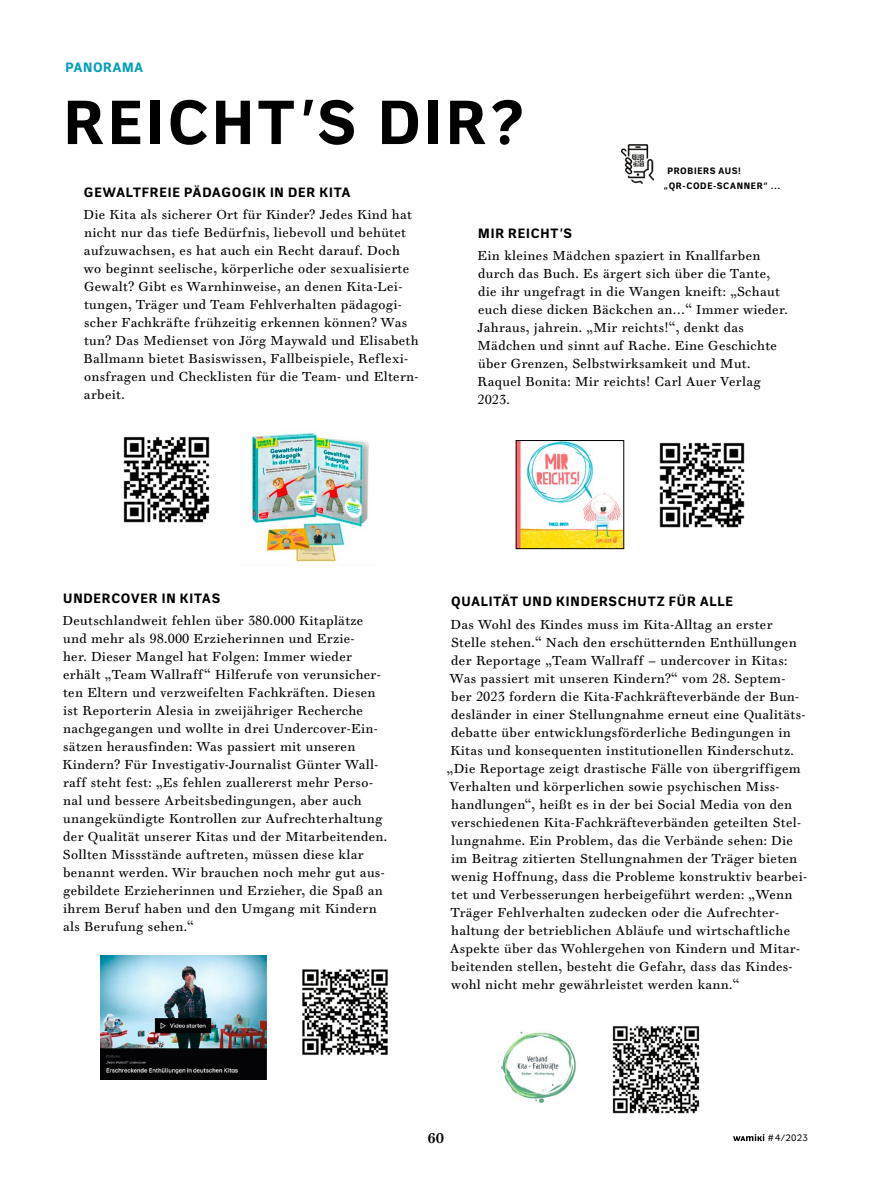
<style>
.page{position:relative;width:893px;height:1191px;background:#fff}
.page>*{position:absolute;margin:0;border:0;box-sizing:border-box;transform-origin:0 0}
.Titel{font:700 60px "Walbaum Grotesk Text";letter-spacing:.065em;color:#000}
.Page{font:700 13.5px "Walbaum 10 Pro";color:#000}
.Fließtext___2sp{font:13.05px/18px "Walbaum 10 Pro";letter-spacing:.025em;color:#000}
.Fließtext___2sp_Einz{font:13.05px/18px "Walbaum 10 Pro";letter-spacing:.025em;color:#000}
.Zwischenüberschrift{font:700 13.05px "Walbaum Grotesk Text";letter-spacing:.065em;color:#000}
.Kategorie{font:700 13.05px "Walbaum Grotesk Text";letter-spacing:.055em;color:#009eba}
.Fließtext___2sp-2{font:12.6px "Walbaum 10 Pro";color:#000}
.Zwischenüberschrift-2{font:700 9px "Walbaum Grotesk Text";letter-spacing:.075em;color:#000}
.wamiki_Heftnummer{font:9px "Walbaum Grotesk Text";color:#000}
.s1{font-size:12.45px}
.s2{font-size:13.05px}
.s3{font-size:12.6px}
</style>
<div class="page">
<img style="left:123px;top:436px;width:87px;height:87px">
<img style="left:251px;top:432px;width:118px;height:130px">
<img style="left:518px;top:442px;width:104px;height:105px">
<div style="left:516px;top:440px;width:108px;height:109px;border:1px solid #000"></div>
<img style="left:659px;top:442px;width:86px;height:86px">
<img style="left:101px;top:955px;width:165px;height:124px">
<img style="left:302px;top:969px;width:86px;height:86px">
<img style="left:498px;top:1031px;width:79px;height:72px">
<img style="left:612px;top:1026px;width:88px;height:88px">
<img style="left:621px;top:144px;width:32px;height:39px">
<svg style="left:733px;top:1134px;width:31px;height:7px"></svg>
<p class="Kategorie" style="left:65px;top:60px;width:79px">PANORAMA</p>
<p class="Titel" style="left:64px;top:88px;width:461px">REICHT’S DIR?</p>
<p class="Zwischenüberschrift" style="left:84px;top:184px;width:268px">GEWALTFREIE PÄDAGOGIK IN DER KITA</p>
<p class="Fließtext___2sp" style="left:84px;top:205px;width:337px"><span class="s1">D</span>ie <span class="s1">K</span>ita als sicherer <span class="s1">O</span>rt für <span class="s1">K</span>inder? <span class="s1">J</span>edes <span class="s1">K</span>ind hat nicht nur das tiefe <span class="s1">B</span>edürfnis, liebevoll und behütet aufzuwachsen, es hat auch ein <span class="s1">R</span>echt darauf. <span class="s1">D</span>och wo beginnt seelische, körperliche oder sexualisierte <span class="s1">G</span>ewalt? <span class="s1">G</span>ibt es <span class="s1">W</span>arnhinweise, an denen <span class="s1">K</span>ita-<span class="s1">L</span>ei&shy;tungen, <span class="s1">T</span>räger und <span class="s1">T</span>eam <span class="s1">F</span>ehlverhalten pädagogi&shy;scher <span class="s1">F</span>achkräfte frühzeitig erkennen können? <span class="s1">W</span>as tun? <span class="s1">D</span>as <span class="s1">M</span>edienset von <span class="s1">J</span>örg <span class="s1">M</span>aywald und <span class="s1">E</span>lisabeth <span class="s1">B</span>allmann bietet <span class="s1">B</span>asiswissen, <span class="s1">F</span>allbeispiele, <span class="s1">R</span>eflexi&shy;onsfragen und <span class="s1">C</span>hecklisten für die <span class="s1">T</span>eam- und <span class="s1">E</span>ltern&shy;arbeit.</p>
<p class="Zwischenüberschrift-2" style="left:667px;top:166px;width:75px">PROBIERS AUS!</p>
<p class="Zwischenüberschrift-2" style="left:664px;top:180px;width:118px">„QR-CODE-SCANNER“ …</p>
<p class="Zwischenüberschrift" style="left:478px;top:226px;width:95px">MIR REICHT’S</p>
<p class="Fließtext___2sp" style="left:477px;top:247px;width:312px"><span class="s1">E</span>in kleines <span class="s1">M</span>ädchen spaziert in <span class="s1">K</span>nallfarben durch das <span class="s1">B</span>uch. <span class="s1">E</span>s ärgert sich über die <span class="s1">T</span>ante, die ihr ungefragt in die <span class="s1">W</span>angen kneift: „<span class="s1">S</span>chaut euch diese dicken <span class="s1">B</span>äckchen an…“ <span class="s1">I</span>mmer wieder.<br><span class="s1">J</span>ahraus, jahrein. „<span class="s1">M</span>ir reichts!“, denkt das</p>
<p class="Fließtext___2sp" style="left:477px;top:337px;width:301px"><span class="s1">M</span>ädchen und sinnt auf <span class="s1">R</span>ache. <span class="s1">E</span>ine <span class="s1">G</span>eschichte über <span class="s1">G</span>renzen, <span class="s1">S</span>elbstwirksamkeit und <span class="s1">M</span>ut.<br><span class="s1">R</span>aquel <span class="s1">B</span>onita: <span class="s1">M</span>ir reichts! <span class="s1">C</span>arl <span class="s1">A</span>uer <span class="s1">V</span>erlag</p>
<p class="Fließtext___2sp-2" style="left:477px;top:391px;width:34px">2023<span class="s2">.</span></p>
<p class="Zwischenüberschrift" style="left:63px;top:590px;width:158px">UNDERCOVER IN KITAS</p>
<p class="Fließtext___2sp_Einz" style="left:63px;top:611px;width:326px"><span class="s1">D</span>eutschlandweit fehlen über <span class="s3">380</span>.<span class="s3">000</span> <span class="s1">K</span>itaplätze und mehr als <span class="s3">98</span>.<span class="s3">000</span> <span class="s1">E</span>rzieherinnen und <span class="s1">E</span>rzie-<br>her. <span class="s1">D</span>ieser <span class="s1">M</span>angel hat <span class="s1">F</span>olgen: <span class="s1">I</span>mmer wieder erhält „<span class="s1">T</span>eam <span class="s1">W</span>allraff“ <span class="s1">H</span>ilferufe von verunsicher&shy;ten <span class="s1">E</span>ltern und verzweifelten <span class="s1">F</span>achkräften. <span class="s1">D</span>iesen ist <span class="s1">R</span>eporterin <span class="s1">A</span>lesia in zweijähriger <span class="s1">R</span>echerche nachgegangen und wollte in drei <span class="s1">U</span>ndercover-<span class="s1">E</span>in&shy;sätzen herausfinden: <span class="s1">W</span>as passiert mit unseren <span class="s1">K</span>indern? <span class="s1">F</span>ür <span class="s1">I</span>nvestigativ-<span class="s1">J</span>ournalist <span class="s1">G</span>ünter <span class="s1">W</span>all&shy;raff steht fest: „<span class="s1">E</span>s fehlen zuallererst mehr <span class="s1">P</span>erso&shy;nal und bessere <span class="s1">A</span>rbeitsbedingungen, aber auch unangekündigte <span class="s1">K</span>ontrollen zur <span class="s1">A</span>ufrechterhaltung der <span class="s1">Q</span>ualität unserer <span class="s1">K</span>itas und der <span class="s1">M</span>itarbeitenden.<br><span class="s1">S</span>ollten <span class="s1">M</span>issstände auftreten, müssen diese klar benannt werden. <span class="s1">W</span>ir brauchen noch mehr gut aus&shy;gebildete <span class="s1">E</span>rzieherinnen und <span class="s1">E</span>rzieher, die <span class="s1">S</span>paß an ihrem <span class="s1">B</span>eruf haben und den <span class="s1">U</span>mgang mit <span class="s1">K</span>indern als <span class="s1">B</span>erufung sehen.“</p>
<p class="Zwischenüberschrift" style="left:451px;top:594px;width:284px">QUALITÄT UND KINDERSCHUTZ FÜR ALLE</p>
<p class="Fließtext___2sp" style="left:451px;top:615px;width:323px"><span class="s1">D</span>as <span class="s1">W</span>ohl des <span class="s1">K</span>indes muss im <span class="s1">K</span>ita-<span class="s1">A</span>lltag an erster</p>
<p class="Fließtext___2sp" style="left:451px;top:633px;width:347px"><span class="s1">S</span>telle stehen.“ <span class="s1">N</span>ach den erschütternden <span class="s1">E</span>nthüllungen</p>
<p class="Fließtext___2sp" style="left:451px;top:651px;width:338px">der <span class="s1">R</span>eportage „<span class="s1">T</span>eam <span class="s1">W</span>allraff – undercover in <span class="s1">K</span>itas:</p>
<p class="Fließtext___2sp" style="left:450px;top:669px;width:337px"><span class="s1">W</span>as passiert mit unseren <span class="s1">K</span>indern?“ vom <span class="s3">28</span>. <span class="s1">S</span>eptem-</p>
<p class="Fließtext___2sp" style="left:451px;top:687px;width:350px">ber <span class="s3">2023</span> fordern die <span class="s1">K</span>ita-<span class="s1">F</span>achkräfteverbände der <span class="s1">B</span>un-</p>
<p class="Fließtext___2sp" style="left:451px;top:705px;width:356px">desländer in einer <span class="s1">S</span>tellungnahme erneut eine <span class="s1">Q</span>ualitäts-</p>
<p class="Fließtext___2sp" style="left:451px;top:723px;width:341px">debatte über entwicklungsförderliche <span class="s1">B</span>edingungen in</p>
<p class="Fließtext___2sp" style="left:451px;top:741px;width:345px"><span class="s1">K</span>itas und konsequenten institutionellen <span class="s1">K</span>inderschutz.</p>
<p class="Fließtext___2sp" style="left:447px;top:759px;width:355px">„<span class="s1">D</span>ie <span class="s1">R</span>eportage zeigt drastische <span class="s1">F</span>älle von übergriffigem</p>
<p class="Fließtext___2sp" style="left:450px;top:777px;width:331px"><span class="s1">V</span>erhalten und körperlichen sowie psychischen <span class="s1">M</span>iss-</p>
<p class="Fließtext___2sp" style="left:451px;top:795px;width:343px">handlungen“, heißt es in der bei <span class="s1">S</span>ocial <span class="s1">M</span>edia von den</p>
<p class="Fließtext___2sp" style="left:451px;top:813px;width:351px">verschiedenen <span class="s1">K</span>ita-<span class="s1">F</span>achkräfteverbänden geteilten <span class="s1">S</span>tel-</p>
<p class="Fließtext___2sp" style="left:451px;top:831px;width:343px">lungnahme. <span class="s1">E</span>in <span class="s1">P</span>roblem, das die <span class="s1">V</span>erbände sehen: <span class="s1">D</span>ie</p>
<p class="Fließtext___2sp" style="left:451px;top:849px;width:348px">im <span class="s1">B</span>eitrag zitierten <span class="s1">S</span>tellungnahmen der <span class="s1">T</span>räger bieten</p>
<p class="Fließtext___2sp" style="left:451px;top:867px;width:357px">wenig <span class="s1">H</span>offnung, dass die <span class="s1">P</span>robleme konstruktiv bearbei-</p>
<p class="Fließtext___2sp" style="left:451px;top:885px;width:343px">tet und <span class="s1">V</span>erbesserungen herbeigeführt werden: „<span class="s1">W</span>enn</p>
<p class="Fließtext___2sp" style="left:450px;top:903px;width:330px"><span class="s1">T</span>räger <span class="s1">F</span>ehlverhalten zudecken oder die <span class="s1">A</span>ufrechter-</p>
<p class="Fließtext___2sp" style="left:451px;top:921px;width:340px">haltung der betrieblichen <span class="s1">A</span>bläufe und wirtschaftliche</p>
<p class="Fließtext___2sp" style="left:450px;top:939px;width:352px"><span class="s1">A</span>spekte über das <span class="s1">W</span>ohlergehen von <span class="s1">K</span>indern und <span class="s1">M</span>itar-</p>
<p class="Fließtext___2sp" style="left:451px;top:957px;width:343px">beitenden stellen, besteht die <span class="s1">G</span>efahr, dass das <span class="s1">K</span>indes-</p>
<p class="Fließtext___2sp" style="left:451px;top:975px;width:290px">wohl nicht mehr gewährleistet werden kann.“</p>
<p class="Page" style="left:427px;top:1129px;width:18px">60</p>
<p class="wamiki_Heftnummer" style="left:768px;top:1132px;width:41px"># 4/2023</p>
</div>
